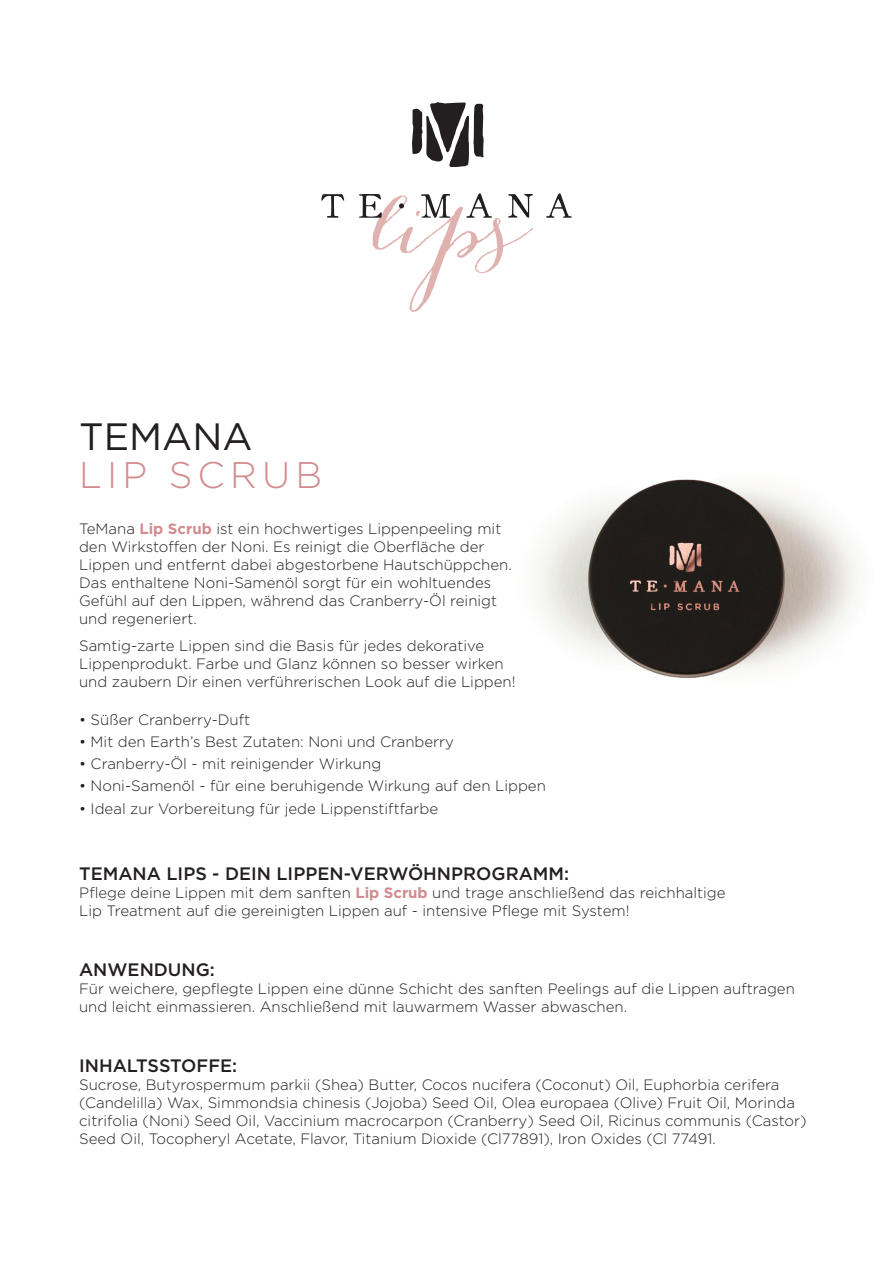
<style>
.page{position:relative;width:893px;height:1263px;background:#fff}
.page>*{position:absolute;margin:0;border:0;box-sizing:border-box;transform-origin:0 0}
.t1{font:80.7px "Bombshell Pro";color:#dfb1af}
.t2{font:38.1px "Gotham";color:#231f20}
.t3{font:300 37.05px "Gotham";letter-spacing:.14em;color:#d28b8d}
.t4{font:500 18px "Gotham";color:#231f20}
.t5{font:300 15px/18px "Gotham";color:#231f20}
.s1{font-weight:700;color:#d28b8e}
</style>
<div class="page">
<svg style="left:412px;top:102px;width:72px;height:65px"></svg>
<svg style="left:321px;top:194px;width:24px;height:24px"></svg>
<svg style="left:359px;top:194px;width:23px;height:24px"></svg>
<svg style="left:421px;top:194px;width:29px;height:24px"></svg>
<svg style="left:466px;top:193px;width:26px;height:25px"></svg>
<svg style="left:508px;top:194px;width:25px;height:24px"></svg>
<svg style="left:546px;top:193px;width:26px;height:25px"></svg>
<svg style="left:399px;top:203px;width:5px;height:5px"></svg>
<img style="left:538px;top:479px;width:319px;height:199px">
<h2 class="t2" style="left:79px;top:412px;width:175px">TEMANA</h2>
<h3 class="t3" style="left:79px;top:451px;width:244px">LIP SCRUB</h3>
<h1 class="t1" style="left:372px;top:172px;width:157px">lips</h1>
<p class="t5" style="left:79px;top:519px;width:434px">TeMana <span class="s1">Lip Scrub</span> ist ein hochwertiges Lippenpeeling mit den Wirkstoffen der Noni. Es reinigt die Oberfläche der Lippen und entfernt dabei abgestorbene Hautschüppchen.<br>Das enthaltene Noni-Samenöl sorgt für ein wohltuendes Gefühl auf den Lippen, während das Cranberry-Öl reinigt und regeneriert.</p>
<p class="t5" style="left:79px;top:636px;width:438px">Samtig-zarte Lippen sind die Basis für jedes dekorative<br>Lippenprodukt. Farbe und Glanz können so besser wirken und zaubern Dir einen verführerischen Look auf die Lippen!</p>
<p class="t5" style="left:79px;top:710px;width:173px">• Süßer Cranberry-Duft</p>
<p class="t5" style="left:79px;top:732px;width:376px">• Mit den Earth’s Best Zutaten: Noni und Cranberry</p>
<p class="t5" style="left:79px;top:754px;width:304px">• Cranberry-Öl - mit reinigender Wirkung</p>
<p class="t5" style="left:79px;top:776px;width:468px">• Noni-Samenöl - für eine beruhigende Wirkung auf den Lippen</p>
<p class="t5" style="left:79px;top:799px;width:361px">• Ideal zur Vorbereitung für jede Lippenstiftfarbe</p>
<p class="t4" style="left:79px;top:862px;width:492px">TEMANA LIPS - DEIN LIPPEN-VERWÖHNPROGRAMM:</p>
<p class="t5" style="left:79px;top:883px;width:648px">Pflege deine Lippen mit dem sanften <span class="s1">Lip Scrub</span> und trage anschließend das reichhaltige<br>Lip Treatment auf die gereinigten Lippen auf - intensive Pflege mit System!</p>
<p class="t4" style="left:79px;top:958px;width:137px">ANWENDUNG:</p>
<p class="t5" style="left:79px;top:979px;width:717px">Für weichere, gepflegte Lippen eine dünne Schicht des sanften Peelings auf die Lippen auftragen und leicht einmassieren. Anschließend mit lauwarmem Wasser abwaschen.</p>
<p class="t4" style="left:79px;top:1054px;width:160px">INHALTSSTOFFE:</p>
<p class="t5" style="left:79px;top:1075px;width:729px">Sucrose, Butyrospermum parkii (Shea) Butter, Cocos nucifera (Coconut) Oil, Euphorbia cerifera (Candelilla) Wax, Simmondsia chinesis (Jojoba) Seed Oil, Olea europaea (Olive) Fruit Oil, Morinda citrifolia (Noni) Seed Oil, Vaccinium macrocarpon (Cranberry) Seed Oil, Ricinus communis (Castor)<br>Seed Oil, Tocopheryl Acetate, Flavor, Titanium Dioxide (Cl77891), Iron Oxides (Cl 77491.</p>
</div>
